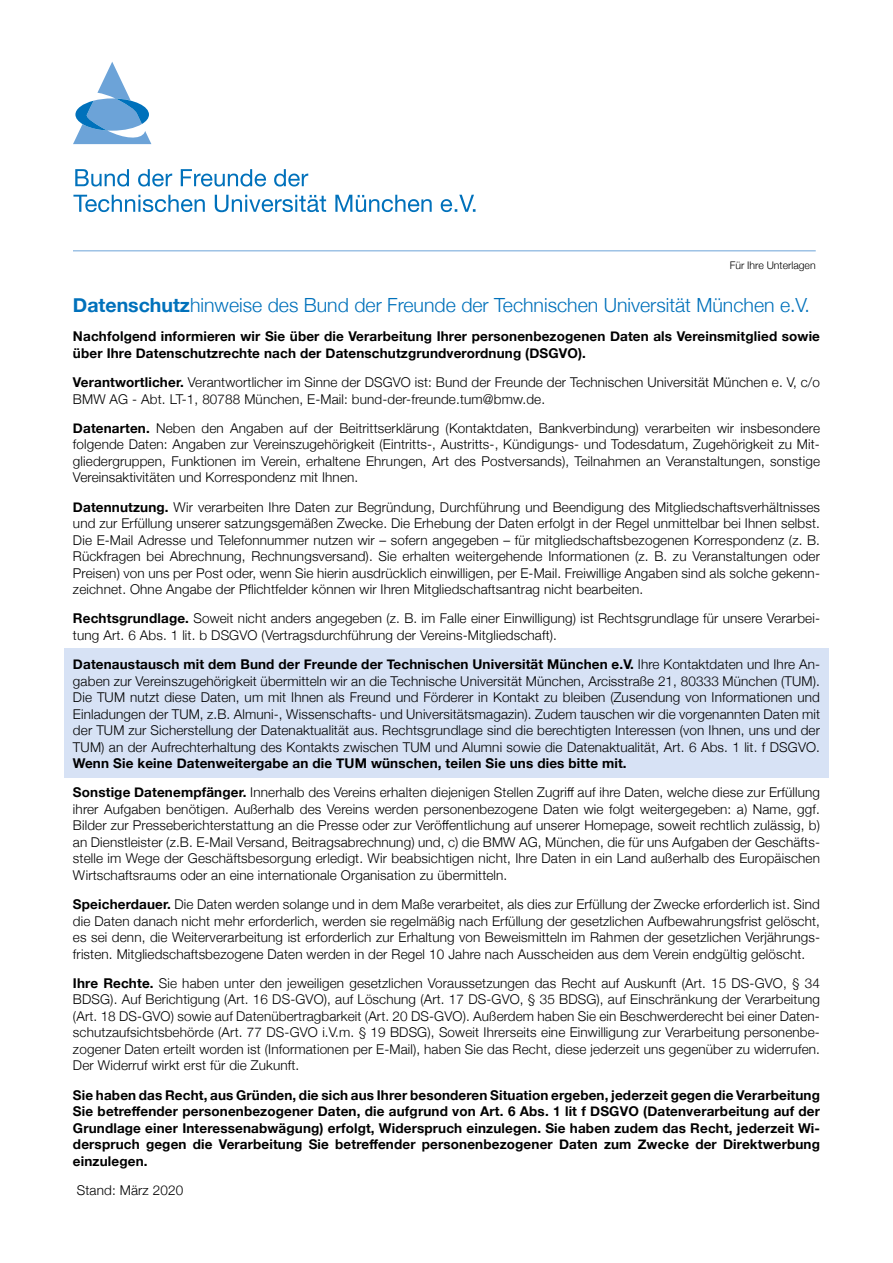
<style>
.page{position:relative;width:893px;height:1263px;background:#fff}
.page>*{position:absolute;margin:0;border:0;box-sizing:border-box;transform-origin:0 0}
.t1{font:300 19.5px "Helvetica Neue";color:#0071bb}
.t2{font:300 13.5px/16.5px "Helvetica Neue";letter-spacing:.01em;color:#000;text-align:justify}
.t3{font:700 13.5px/16.5px "Helvetica Neue";letter-spacing:.01em;color:#000}
.t4{font:300 10.5px "Helvetica Neue";color:#000}
.s1{font-weight:700}
.s2{font-weight:300}
</style>
<div class="page">
<div style="left:64px;top:648px;width:764px;height:130px;background:#d7e2f5"></div>
<svg style="left:97px;top:62px;width:33px;height:37px"></svg>
<svg style="left:73px;top:99px;width:402px;height:113px"></svg>
<hr style="left:73px;top:250px;width:743px;height:1px;background:#6ca3d8">
<p class="t4" style="left:730px;top:257px;width:87px">Für Ihre Unterlagen</p>
<h1 class="t1" style="left:73px;top:289px;width:739px"><span class="s1">Datenschutz</span>hinweise des Bund der Freunde der Technischen Universität München e.V.</h1>
<p class="t3" style="left:73px;top:329px;width:748px">Nachfolgend informieren wir Sie über die Verarbeitung Ihrer personenbezogenen Daten als Vereinsmitglied sowie über Ihre Datenschutzrechte nach der Datenschutzgrundverordnung (DSGVO).</p>
<p class="t2" style="left:73px;top:373px;width:748px"><span class="s1">Verantwortlicher.</span> Verantwortlicher im Sinne der DSGVO ist: Bund der Freunde der Technischen Universität München e. V, c/o<br>BMW AG - Abt. LT-1, 80788 München, E-Mail: bund-der-freunde.tum@bmw.de.</p>
<p class="t2" style="left:73px;top:419px;width:748px"><span class="s1">Datenarten.</span> Neben den Angaben auf der Beitrittserklärung (Kontaktdaten, Bankverbindung) verarbeiten wir insbesondere folgende Daten: Angaben zur Vereinszugehörigkeit (Eintritts-, Austritts-, Kündigungs- und Todesdatum, Zugehörigkeit zu Mit&shy;gliedergruppen, Funktionen im Verein, erhaltene Ehrungen, Art des Postversands), Teilnahmen an Veranstaltungen, sonstige Vereinsaktivitäten und Korrespondenz mit Ihnen.</p>
<p class="t2" style="left:73px;top:498px;width:749px"><span class="s1">Datennutzung.</span> Wir verarbeiten Ihre Daten zur Begründung, Durchführung und Beendigung des Mitgliedschaftsverhältnisses und zur Erfüllung unserer satzungsgemäßen Zwecke. Die Erhebung der Daten erfolgt in der Regel unmittelbar bei Ihnen selbst.<br>Die E-Mail Adresse und Telefonnummer nutzen wir – sofern angegeben – für mitgliedschaftsbezogenen Korrespondenz (z. B.<br>Rückfragen bei Abrechnung, Rechnungsversand). Sie erhalten weitergehende Informationen (z. B. zu Veranstaltungen oder Preisen) von uns per Post oder, wenn Sie hierin ausdrücklich einwilligen, per E-Mail. Freiwillige Angaben sind als solche gekenn&shy;zeichnet. Ohne Angabe der Pflichtfelder können wir Ihren Mitgliedschaftsantrag nicht bearbeiten.</p>
<p class="t2" style="left:73px;top:609px;width:748px"><span class="s1">Rechtsgrundlage.</span> Soweit nicht anders angegeben (z. B. im Falle einer Einwilligung) ist Rechtsgrundlage für unsere Verarbei&shy;tung Art. 6 Abs. 1 lit. b DSGVO (Vertragsdurchführung der Vereins-Mitgliedschaft).</p>
<p class="t2" style="left:73px;top:655px;width:748px"><span class="s1">Datenaustausch mit dem Bund der Freunde der Technischen Universität München e.V.</span> Ihre Kontaktdaten und Ihre An&shy;gaben zur Vereinszugehörigkeit übermitteln wir an die Technische Universität München, Arcisstraße 21, 80333 München (TUM).<br>Die TUM nutzt diese Daten, um mit Ihnen als Freund und Förderer in Kontakt zu bleiben (Zusendung von Informationen und Einladungen der TUM, z.B. Almuni-, Wissenschafts- und Universitätsmagazin). Zudem tauschen wir die vorgenannten Daten mit der TUM zur Sicherstellung der Datenaktualität aus. Rechtsgrundlage sind die berechtigten Interessen (von Ihnen, uns und der TUM) an der Aufrechterhaltung des Kontakts zwischen TUM und Alumni sowie die Datenaktualität, Art. 6 Abs. 1 lit. f DSGVO.</p>
<p class="t3" style="left:73px;top:749px;width:749px;line-height:29.2px">Wenn Sie keine Datenweitergabe an die TUM wünschen, teilen Sie uns dies bitte mit.<br>Sonstige Datenempfänger. <span class="s2">Innerhalb des Vereins erhalten diejenigen Stellen Zugriff auf ihre Daten, welche diese zur Erfüllung</span></p>
<p class="t2" style="left:73px;top:800px;width:748px">ihrer Aufgaben benötigen. Außerhalb des Vereins werden personenbezogene Daten wie folgt weitergegeben: a) Name, ggf.<br>Bilder zur Presseberichterstattung an die Presse oder zur Veröffentlichung auf unserer Homepage, soweit rechtlich zulässig, b) an Dienstleister (z.B. E-Mail Versand, Beitragsabrechnung) und, c) die BMW AG, München, die für uns Aufgaben der Geschäfts&shy;stelle im Wege der Geschäftsbesorgung erledigt. Wir beabsichtigen nicht, Ihre Daten in ein Land außerhalb des Europäischen Wirtschaftsraums oder an eine internationale Organisation zu übermitteln.</p>
<p class="t2" style="left:73px;top:895px;width:749px"><span class="s1">Speicherdauer.</span> Die Daten werden solange und in dem Maße verarbeitet, als dies zur Erfüllung der Zwecke erforderlich ist. Sind die Daten danach nicht mehr erforderlich, werden sie regelmäßig nach Erfüllung der gesetzlichen Aufbewahrungsfrist gelöscht, es sei denn, die Weiterverarbeitung ist erforderlich zur Erhaltung von Beweismitteln im Rahmen der gesetzlichen Verjährungs&shy;fristen. Mitgliedschaftsbezogene Daten werden in der Regel 10 Jahre nach Ausscheiden aus dem Verein endgültig gelöscht.</p>
<p class="t2" style="left:73px;top:974px;width:748px"><span class="s1">Ihre Rechte.</span> Sie haben unter den jeweiligen gesetzlichen Voraussetzungen das Recht auf Auskunft (Art. 15 DS-GVO, § 34<br>BDSG). Auf Berichtigung (Art. 16 DS-GVO), auf Löschung (Art. 17 DS-GVO, § 35 BDSG), auf Einschränkung der Verarbeitung (Art. 18 DS-GVO) sowie auf Datenübertragbarkeit (Art. 20 DS-GVO). Außerdem haben Sie ein Beschwerderecht bei einer Daten&shy;schutzaufsichtsbehörde (Art. 77 DS-GVO i.V.m. § 19 BDSG), Soweit Ihrerseits eine Einwilligung zur Verarbeitung personenbe&shy;zogener Daten erteilt worden ist (Informationen per E-Mail), haben Sie das Recht, diese jederzeit uns gegenüber zu widerrufen.<br>Der Widerruf wirkt erst für die Zukunft.</p>
<p class="t3" style="left:73px;top:1087px;width:749px;text-align:justify">Sie haben das Recht, aus Gründen, die sich aus Ihrer besonderen Situation ergeben, jederzeit gegen die Verarbeitung Sie betreffender personenbezogener Daten, die aufgrund von Art. 6 Abs. 1 lit f DSGVO (Datenverarbeitung auf der Grundlage einer Interessenabwägung) erfolgt, Widerspruch einzulegen. Sie haben zudem das Recht, jederzeit Wi&shy;derspruch gegen die Verarbeitung Sie betreffender personenbezogener Daten zum Zwecke der Direktwerbung einzulegen.</p>
<p class="t2" style="left:77px;top:1181px;width:108px">Stand: März 2020</p>
</div>
